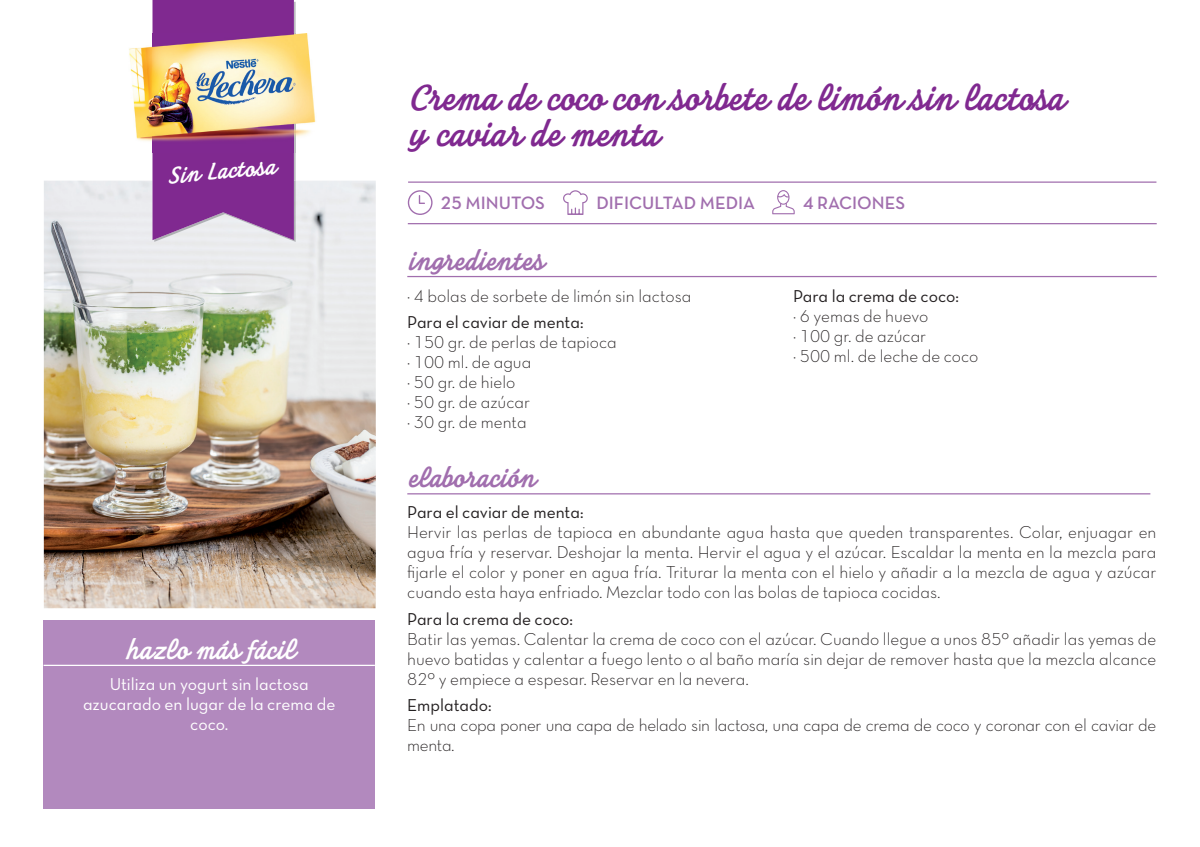
<style>
.page{position:relative;width:1200px;height:847px;background:#fff}
.page>*{position:absolute;margin:0;border:0;box-sizing:border-box;transform-origin:0 0}
.t1{font:700 38.75px/36.4px "Laitiere Initial";letter-spacing:-.015em;color:#802990}
.t2{font:700 30px "Laitiere Initial";letter-spacing:-.01em;color:#a16eae}
.t3{font:700 30px "Laitiere Initial";letter-spacing:-.01em;color:#fff}
.t4{font:700 25.12px "Laitiere Initial";color:#fff}
.t5{font:18.25px "Neutra Text TF Demi Alt";color:#a16eae}
.t6{font:17.5px/20px "Neutra Text TF Light Alt";color:#231f20;text-align:justify}
.t7{font:17.5px/20px "Neutra Text TF Light Alt";letter-spacing:-.02em;color:#231f20}
.t8{font:17.5px "Neutra Text TF Book Alt";color:#231f20}
.t9{font:17.5px/20px "Neutra Text TF Book Alt";color:#fff;text-align:center}
</style>
<div class="page">
<div style="left:43px;top:619px;width:332px;height:189px;background:#b289be"></div>
<hr style="left:407px;top:493px;width:743px;height:1px;background:#a16eae">
<hr style="left:44px;top:665px;width:331px;height:1px;background:#fff">
<hr style="left:407px;top:276px;width:750px;height:1px;background:#a16eae">
<hr style="left:408px;top:223px;width:749px;height:1px;background:#a16eae">
<hr style="left:408px;top:181px;width:748px;height:2px;background:#a16eae">
<svg style="left:772px;top:190px;width:23px;height:24px"></svg>
<svg style="left:408px;top:190px;width:25px;height:25px"></svg>
<svg style="left:563px;top:190px;width:25px;height:25px"></svg>
<img style="left:44px;top:181px;width:332px;height:427px">
<hr style="left:294px;top:152px;width:2px;height:29px;background:#bcbdc0">
<hr style="left:294px;top:2px;width:2px;height:31px;background:#bcbdc0">
<img style="left:260px;top:181px;width:36px;height:61px">
<img style="left:154px;top:240px;width:106px;height:2px">
<svg style="left:153px;top:0;width:141px;height:240px;background:#8b3e9a"></svg>
<img style="left:129px;top:33px;width:187px;height:119px">
<h3 class="t4" style="left:165px;top:161px;width:110px;rotate:-5deg">Sin Lactosa</h3>
<h2 class="t3" style="left:124px;top:632px;width:172px">hazlo más fácil</h2>
<p class="t9" style="left:83px;top:673px;width:254px">Utiliza un yogurt sin lactosa azucarado en lugar de la crema de coco.</p>
<h1 class="t1" style="left:408px;top:78px;width:657px">Crema de coco con sorbete de limón sin lactosa y caviar de menta</h1>
<p class="t5" style="left:441px;top:191px;width:106px">25 MINUTOS</p>
<p class="t5" style="left:596px;top:191px;width:160px">DIFICULTAD MEDIA</p>
<p class="t5" style="left:803px;top:191px;width:104px">4 RACIONES</p>
<h2 class="t2" style="left:407px;top:244px;width:137px">ingredientes</h2>
<p class="t6" style="left:407px;top:285px;width:286px">· 4 bolas de sorbete de limón sin lactosa</p>
<p class="t8" style="left:407px;top:311px;width:178px">Para el caviar de menta:</p>
<p class="t6" style="left:407px;top:332px;width:211px;text-align:left">· 150 gr. de perlas de tapioca · 100 ml. de agua<br>· 50 gr. de hielo<br>· 50 gr. de azúcar<br>· 30 gr. de menta</p>
<h2 class="t2" style="left:407px;top:461px;width:129px">elaboración</h2>
<p class="t8" style="left:793px;top:285px;width:167px">Para la crema de coco:</p>
<p class="t6" style="left:793px;top:305px;width:187px;text-align:left">· 6 yemas de huevo<br>· 100 gr. de azúcar<br>· 500 ml. de leche de coco</p>
<p class="t8" style="left:407px;top:502px;width:178px">Para el caviar de menta:</p>
<p class="t6" style="left:407px;top:522px;width:751px">Hervir las perlas de tapioca en abundante agua hasta que queden transparentes. Colar, enjuagar en agua fría y reservar. Deshojar la menta. Hervir el agua y el azúcar. Escaldar la menta en la mezcla para fijarle el color y poner en agua fría. Triturar la menta con el hielo y añadir a la mezcla de agua y azúcar cuando esta haya enfriado. Mezclar todo con las bolas de tapioca cocidas.</p>
<p class="t8" style="left:407px;top:608px;width:167px">Para la crema de coco:</p>
<p class="t6" style="left:407px;top:628px;width:751px">Batir las yemas. Calentar la crema de coco con el azúcar. Cuando llegue a unos 85º añadir las yemas de huevo batidas y calentar a fuego lento o al baño maría sin dejar de remover hasta que la mezcla alcance 82º y empiece a espesar. Reservar en la nevera.</p>
<p class="t8" style="left:407px;top:694px;width:86px">Emplatado:</p>
<p class="t7" style="left:407px;top:714px;width:751px">En una copa poner una capa de helado sin lactosa, una capa de crema de coco y coronar con el caviar de menta.</p>
</div>
